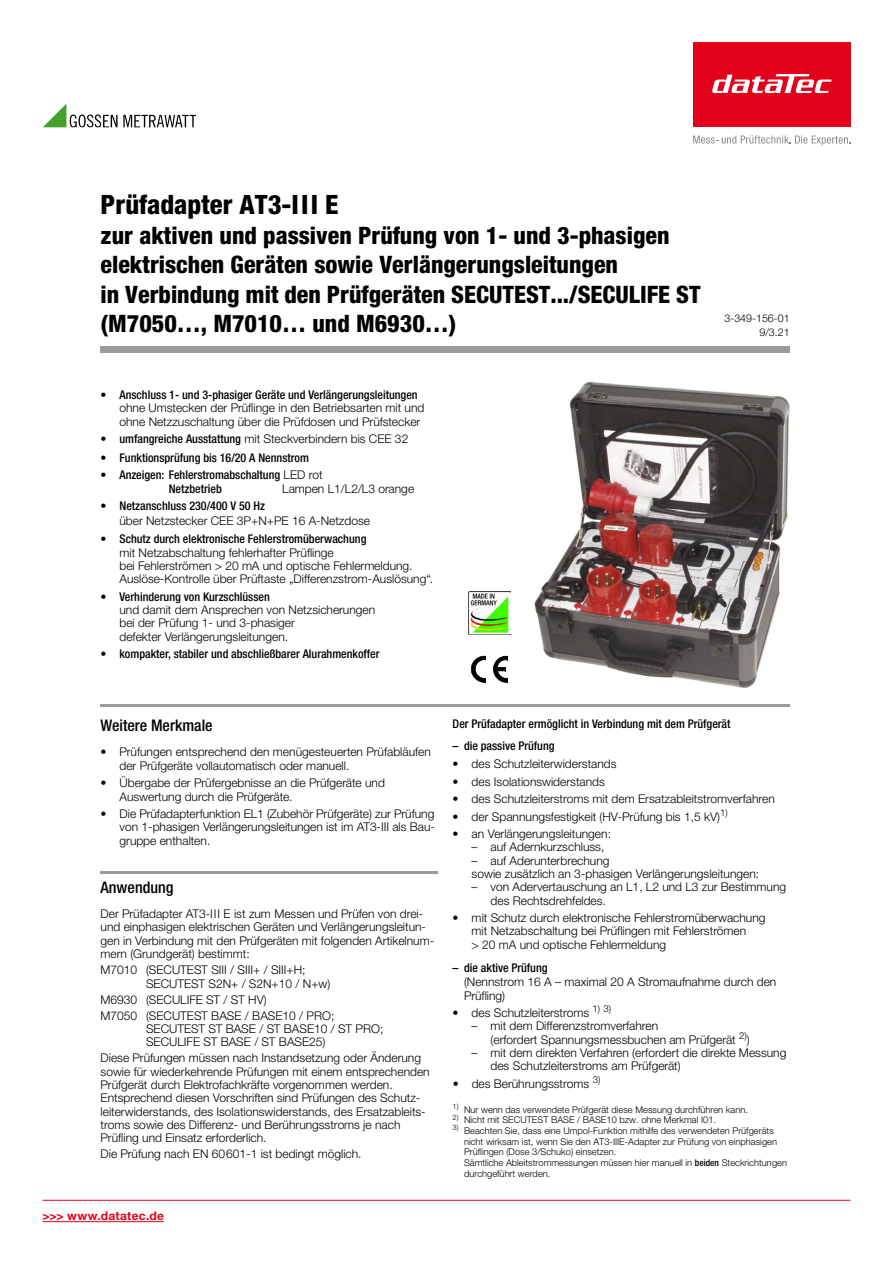
<style>
.page{position:relative;width:893px;height:1263px;background:#fff}
.page>*{position:absolute;margin:0;border:0;box-sizing:border-box;transform-origin:0 0}
.t1{font:800 condensed 26.7px "Helvetica Neue LTW1 G";color:#000}
.t2{font:800 condensed 24px/29.4px "Helvetica Neue LTW1 G";color:#000}
.t3{font:500 condensed 16.05px "Helvetica Neue LTW1 G";color:#000}
.t4{font:300 12px/13.4px "Helvetica Neue LTW1 G";color:#000}
.t5{font:500 condensed 12px/13.4px "Helvetica Neue LTW1 G";color:#000}
.t6{font:700 12px "Helvetica Neue LT Pro";letter-spacing:.025em;color:#e2001a}
.t7{font:300 10.65px/13.4px "Helvetica Neue LTW1 G";color:#000;text-align:right}
.t8{font:300 9.3px/10.6px "Helvetica Neue LTW1 G";letter-spacing:.005em;color:#000}
.s1{font-weight:500;font-stretch:condensed}
.s2{font-weight:300;font-stretch:normal}
</style>
<div class="page">
<div style="left:693px;top:43px;width:157px;height:84px;background:#e2001a"></div>
<svg style="left:693px;top:135px;width:157px;height:10px"></svg>
<svg style="left:712px;top:74px;width:119px;height:19px"></svg>
<hr style="left:43px;top:1221px;width:121px;height:1px;background:#e2001a">
<hr style="left:43px;top:1200px;width:807px;height:1px;background:#e2001a">
<svg style="left:43px;top:104px;width:153px;height:24px"></svg>
<img style="left:534px;top:382px;width:256px;height:306px">
<hr style="left:101px;top:704px;width:689px;height:2px;background:#9a9a9a">
<div style="left:101px;top:346px;width:689px;height:7px;background:#9a9a9a"></div>
<img style="left:468px;top:592px;width:43px;height:42px">
<svg style="left:493px;top:656px;width:15px;height:27px"></svg>
<svg style="left:471px;top:656px;width:15px;height:27px"></svg>
<hr style="left:101px;top:871px;width:336px;height:3px;background:#9a9a9a">
<h1 class="t1" style="left:101px;top:188px;width:239px">Prüfadapter AT3-III E</h1>
<h2 class="t2" style="left:101px;top:221px;width:602px">zur aktiven und passiven Prüfung von 1- und 3-phasigen elektrischen Geräten sowie Verlängerungsleitungen<br>in Verbindung mit den Prüfgeräten SECUTEST.../SECULIFE ST (M7050…, M7010… und M6930…)</h2>
<p class="t4" style="left:119px;top:388px;width:306px;text-indent:-19px">• <span class="s1">Anschluss 1- und 3-phasiger Geräte und Verlängerungsleitungen </span>ohne Umstecken der Prüflinge in den Betriebsarten mit und ohne Netzzuschaltung über die Prüfdosen und Prüfstecker</p>
<p class="t4" style="left:101px;top:432px;width:309px">• <span class="s1">umfangreiche Ausstattung</span> mit Steckverbindern bis CEE 32</p>
<p class="t5" style="left:101px;top:451px;width:210px">• Funktionsprüfung bis 16/20 A Nennstrom</p>
<p class="t5" style="left:169px;top:468px;width:155px;text-indent:-68px"><span class="s2">•</span> Anzeigen: Fehlerstromabschaltung <span class="s2">LED rot<br></span>Netzbetrieb</p>
<p class="t4" style="left:282px;top:481px;width:133px">Lampen L1/L2/L3 orange</p>
<p class="t4" style="left:119px;top:498px;width:252px;line-height:14.7px;text-indent:-19px">• <span class="s1">Netzanschluss 230/400 V 50 Hz<br></span>über Netzstecker CEE 3P+N+PE 16 A-Netzdose</p>
<p class="t4" style="left:119px;top:532px;width:315px;text-indent:-19px">• <span class="s1">Schutz durch elektronische Fehlerstromüberwachung<br></span>mit Netzabschaltung fehlerhafter Prüflinge<br>bei Fehlerströmen &gt; 20 mA und optische Fehlermeldung.<br>Auslöse-Kontrolle über Prüftaste „Differenzstrom-Auslösung“.</p>
<p class="t4" style="left:119px;top:590px;width:257px;text-indent:-19px">• <span class="s1">Verhinderung von Kurzschlüssen<br></span>und damit dem Ansprechen von Netzsicherungen bei der Prüfung 1- und 3-phasiger<br>defekter Verlängerungsleitungen.</p>
<p class="t5" style="left:101px;top:647px;width:281px">• kompakter, stabiler und abschließbarer Alurahmenkoffer</p>
<p class="t7" style="left:724px;top:312px;width:67px">3-349-156-01<br>9/3.21</p>
<h3 class="t3" style="left:101px;top:716px;width:114px">Weitere Merkmale</h3>
<p class="t4" style="left:119px;top:745px;width:313px;text-indent:-19px">• Prüfungen entsprechend den menügesteuerten Prüfabläufen der Prüfgeräte vollautomatisch oder manuell.</p>
<p class="t4" style="left:119px;top:776px;width:267px;text-indent:-19px">• Übergabe der Prüfergebnisse an die Prüfgeräte und<br>Auswertung durch die Prüfgeräte.</p>
<p class="t4" style="left:119px;top:807px;width:317px;text-align:justify;text-indent:-19px">• Die Prüfadapterfunktion EL1 (Zubehör Prüfgeräte) zur Prüfung von 1-phasigen Verlängerungsleitungen ist im AT3-III als Bau&shy;gruppe enthalten.</p>
<h3 class="t3" style="left:101px;top:877px;width:74px">Anwendung</h3>
<p class="t4" style="left:101px;top:907px;width:335px">Der Prüfadapter AT3-III E ist zum Messen und Prüfen von drei&shy;und einphasigen elektrischen Geräten und Verlängerungsleitun&shy;gen in Verbindung mit den Prüfgeräten mit folgenden Artikelnum&shy;mern (Grundgerät) bestimmt:</p>
<p class="t4" style="left:146px;top:963px;width:186px;text-indent:-45px">M7010 (SECUTEST SIII / SIII+ / SIII+H;<br>SECUTEST S2N+ / S2N+10 / N+w)</p>
<p class="t4" style="left:101px;top:991px;width:235px;line-height:16px">M6930 (SECULIFE ST / ST HV)<br>M7050 (SECUTEST BASE / BASE10 / PRO;</p>
<p class="t4" style="left:146px;top:1022px;width:239px">SECUTEST ST BASE / ST BASE10 / ST PRO;<br>SECULIFE ST BASE / ST BASE25)</p>
<p class="t4" style="left:101px;top:1051px;width:331px">Diese Prüfungen müssen nach Instandsetzung oder Änderung sowie für wiederkehrende Prüfungen mit einem entsprechenden Prüfgerät durch Elektrofachkräfte vorgenommen werden.<br>Entsprechend diesen Vorschriften sind Prüfungen des Schutz&shy;leiterwiderstands, des Isolationswiderstands, des Ersatzableits&shy;troms sowie des Differenz- und Berührungsstroms je nach Prüfling und Einsatz erforderlich.</p>
<p class="t4" style="left:101px;top:1147px;width:263px">Die Prüfung nach EN 60601-1 ist bedingt möglich.</p>
<p class="t6" style="left:43px;top:1209px;width:123px">&gt;&gt;&gt; www.datatec.de</p>
<p class="t5" style="left:453px;top:717px;width:279px">Der Prüfadapter ermöglicht in Verbindung mit dem Prüfgerät</p>
<p class="t5" style="left:453px;top:739px;width:104px">– die passive Prüfung</p>
<p class="t4" style="left:453px;top:757px;width:165px">• des Schutzleiterwiderstands</p>
<p class="t4" style="left:453px;top:775px;width:154px">• des Isolationswiderstands</p>
<p class="t4" style="left:453px;top:792px;width:324px">• des Schutzleiterstroms mit dem Ersatzableitstromverfahren</p>
<p class="t4" style="left:453px;top:809px;width:277px">• der Spannungsfestigkeit (HV-Prüfung bis 1,5 kV)<sup>1)</sup></p>
<p class="t4" style="left:453px;top:827px;width:160px">• an Verlängerungsleitungen:</p>
<p class="t4" style="left:472px;top:840px;width:134px">– auf Adernkurzschluss,</p>
<p class="t4" style="left:472px;top:854px;width:289px">– auf Aderunterbrechung<br>sowie zusätzlich an 3-phasigen Verlängerungsleitungen:</p>
<p class="t4" style="left:491px;top:880px;width:297px;text-indent:-19px">– von Adervertauschung an L1, L2 und L3 zur Bestimmung des Rechtsdrehfeldes.</p>
<p class="t4" style="left:472px;top:911px;width:295px;text-indent:-19px">• mit Schutz durch elektronische Fehlerstromüberwachung mit Netzabschaltung bei Prüflingen mit Fehlerströmen<br>&gt; 20 mA und optische Fehlermeldung</p>
<p class="t5" style="left:453px;top:960px;width:96px">– die aktive Prüfung</p>
<p class="t4" style="left:464px;top:975px;width:314px">(Nennstrom 16 A – maximal 20 A Stromaufnahme durch den<br>Prüfling)</p>
<p class="t4" style="left:453px;top:1006px;width:160px">• des Schutzleiterstroms <sup>1)</sup> <sup>3)</sup></p>
<p class="t4" style="left:491px;top:1019px;width:261px;text-indent:-19px">– mit dem Differenzstromverfahren<br>(erfordert Spannungsmessbuchen am Prüfgerät <sup>2)</sup>)</p>
<p class="t4" style="left:491px;top:1046px;width:297px;text-indent:-19px">– mit dem direkten Verfahren (erfordert die direkte Messung des Schutzleiterstroms am Prüfgerät)</p>
<p class="t4" style="left:453px;top:1077px;width:149px">• des Berührungsstroms <sup>3)</sup></p>
<p class="t8" style="left:453px;top:1104px;width:297px"><sup>1)</sup> Nur wenn das verwendete Prüfgerät diese Messung durchführen kann.</p>
<p class="t8" style="left:453px;top:1115px;width:265px"><sup>2)</sup> Nicht mit SECUTEST BASE / BASE10 bzw. ohne Merkmal I01.</p>
<p class="t8" style="left:464px;top:1125px;width:324px;text-indent:-11px"><sup>3)</sup> Beachten Sie, dass eine Umpol-Funktion mithilfe des verwendeten Prüfgeräts nicht wirksam ist, wenn Sie den AT3-IIIE-Adapter zur Prüfung von einphasigen Prüflingen (Dose 3/Schuko) einsetzen.<br>Sämtliche Ableitstrommessungen müssen hier manuell in <span class="s1">beiden</span> Steckrichtungen durchgeführt werden.</p>
</div>
